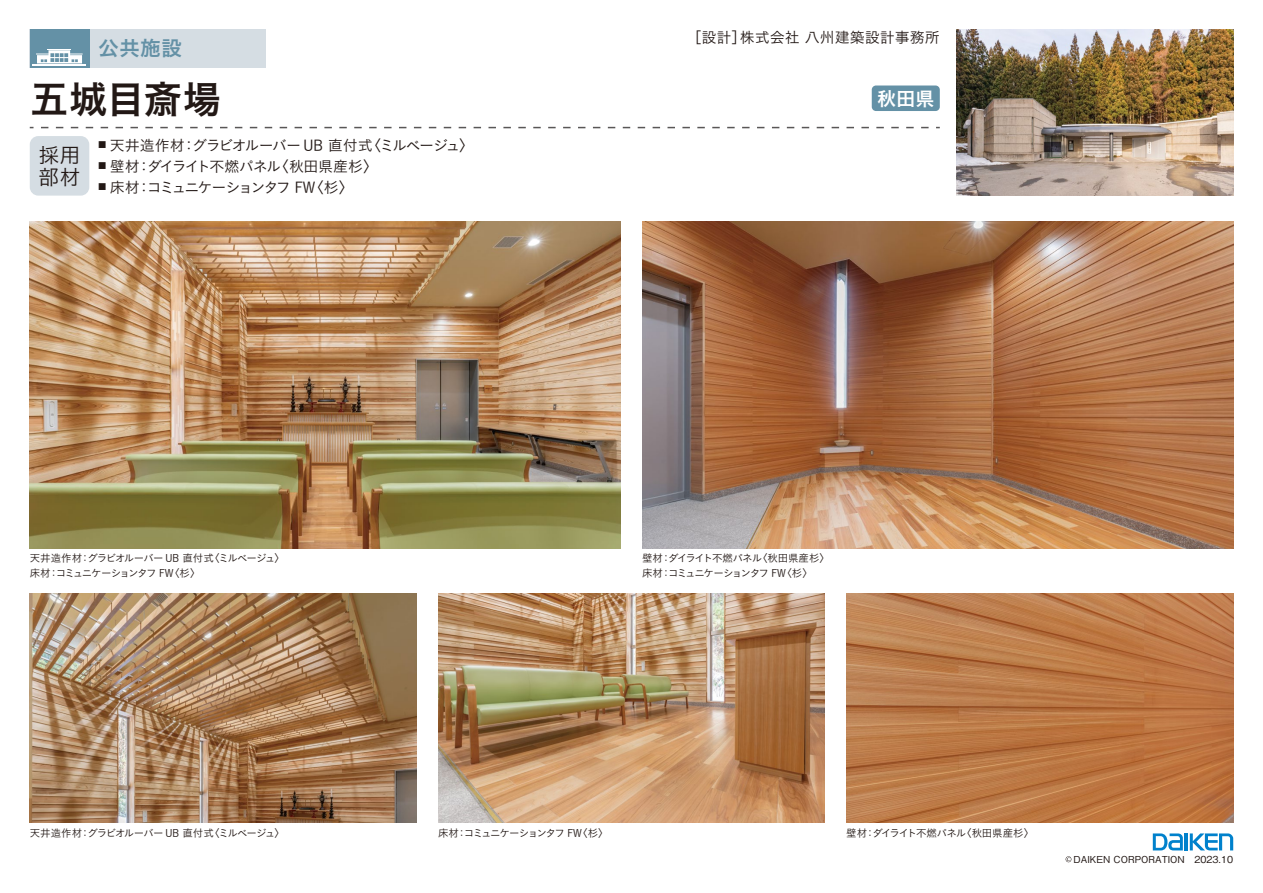
<style>
.page{position:relative;width:1263px;height:893px;background:#fff}
.page>*{position:absolute;margin:0;border:0;box-sizing:border-box;transform-origin:0 0}
.t1{font:39px "Koburina Go Std W6";letter-spacing:-.02em;color:#221815}
.t2{font:21px "Koburina Go Std W6";color:#6491a6}
.t3{font:21px/22.5px "Koburina Go Std W3";color:#221815}
.t4{font:19.5px "Koburina Go Std W6";color:#fff}
.t5{font:15px "Koburina Go Std W3";letter-spacing:-.075em;color:#221815}
.t6{font:15px "Koburina Go Std W3";letter-spacing:-.045em;color:#221815}
.t7{font:15px "Koburina Go Std W3";letter-spacing:-.13em;color:#221815}
.t8{font:15px "Koburina Go Std W3";color:#221815}
.t9{font:10.5px/14.2px "Koburina Go Std W3";letter-spacing:-.09em;color:#221815}
.t10{font:10.5px "Koburina Go Std W3";letter-spacing:-.06em;color:#221815}
.t11{font:10.5px "Koburina Go Std W3";letter-spacing:-.13em;color:#221815}
.t12{font:500 9.6px "Gothic BBB Pro";color:#221815}
</style>
<div class="page">
<div style="left:30px;top:30px;width:236px;height:38px;background:#d5dde3"></div>
<div style="left:30px;top:30px;width:59px;height:38px;background:#6491a6"></div>
<hr style="left:33px;top:65px;width:53px;height:1px;background:#fff">
<svg style="left:36px;top:49px;width:47px;height:14px"></svg>
<img style="left:957px;top:30px;width:276px;height:166px">
<div style="left:30px;top:136px;width:59px;height:60px;background:#d5dde3;border-radius:9px"></div>
<svg style="left:30px;top:127px;width:898px;height:1px"></svg>
<img style="left:30px;top:593px;width:387px;height:230px">
<img style="left:438px;top:593px;width:387px;height:230px">
<img style="left:846px;top:593px;width:387px;height:230px">
<img style="left:30px;top:221px;width:591px;height:328px">
<img style="left:642px;top:221px;width:591px;height:328px">
<div style="left:872px;top:86px;width:68px;height:25px;background:#6491a6;border-radius:4px"></div>
<svg style="left:1065px;top:856px;width:6px;height:6px"></svg>
<hr style="left:1185px;top:833px;width:3px;height:17px;background:#0081cc">
<svg style="left:1190px;top:833px;width:43px;height:17px"></svg>
<svg style="left:1153px;top:833px;width:30px;height:17px"></svg>
<h2 class="t2" style="left:98px;top:32px;width:85px">公共施設</h2>
<h1 class="t1" style="left:30px;top:69px;width:193px">五城目斎場</h1>
<h3 class="t5" style="left:98px;top:134px;width:378px"><sup>■</sup> 天井造作材：グラビオルーバー UB 直付式〈ミルベージュ〉</h3>
<h3 class="t6" style="left:98px;top:155px;width:282px"><sup>■</sup> 壁材：ダイライト不燃パネル〈秋田県産杉〉</h3>
<h3 class="t7" style="left:98px;top:176px;width:257px"><sup>■</sup> 床材：コミュニケーションタフ FW〈杉〉</h3>
<h2 class="t3" style="left:38px;top:143px;width:44px">採用部材</h2>
<h3 class="t8" style="left:686px;top:26px;width:255px">［設計］株式会社 八州建築設計事務所</h3>
<h3 class="t4" style="left:877px;top:83px;width:59px">秋田県</h3>
<p class="t9" style="left:30px;top:551px;width:257px">天井造作材：グラビオルーバー UB 直付式〈ミルベージュ〉床材：コミュニケーションタフ FW〈杉〉</p>
<p class="t9" style="left:642px;top:551px;width:189px">壁材：ダイライト不燃パネル〈秋田県産杉〉床材：コミュニケーションタフ FW〈杉〉</p>
<p class="t9" style="left:30px;top:826px;width:257px">天井造作材：グラビオルーバー UB 直付式〈ミルベージュ〉</p>
<p class="t11" style="left:438px;top:825px;width:172px">床材：コミュニケーションタフ FW〈杉〉</p>
<p class="t10" style="left:846px;top:825px;width:189px">壁材：ダイライト不燃パネル〈秋田県産杉〉</p>
<p class="t12" style="left:1064px;top:852px;width:171px">　DAIKEN CORPORATION　2023.10</p>
</div>
